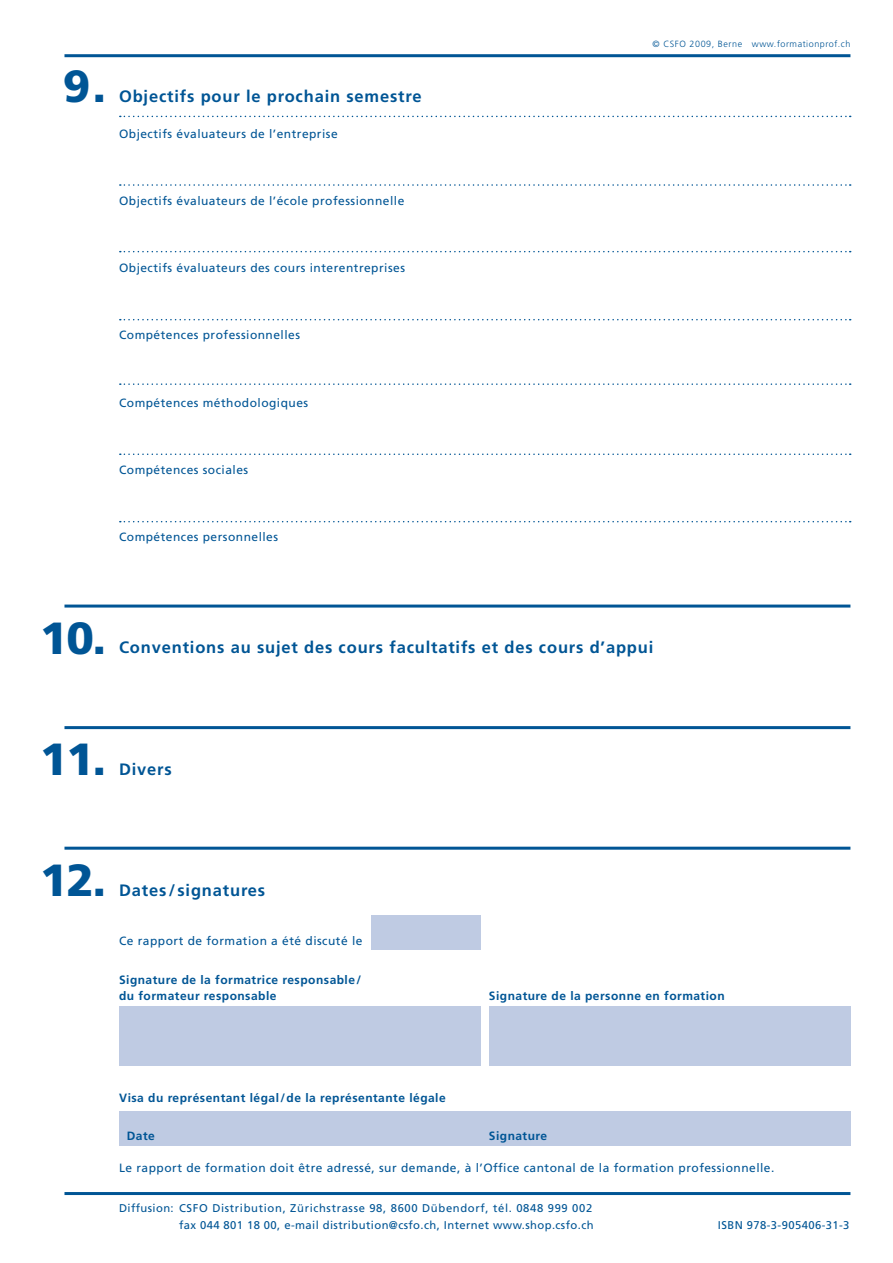
<style>
.page{position:relative;width:893px;height:1263px;background:#fff}
.page>*{position:absolute;margin:0;border:0;box-sizing:border-box;transform-origin:0 0}
.t1{font:900 45px "Frutiger";color:#005595}
.t2{font:700 16.5px "Frutiger";letter-spacing:.05em;color:#005595}
.t3{font:12px "Frutiger";letter-spacing:.04em;color:#005595}
.t4{font:700 12px/16.8px "Frutiger";letter-spacing:.04em;color:#005595}
.t5{font:11.25px/16.8px "Frutiger";letter-spacing:.035em;color:#005595;text-align:right}
.t6{font:300 9px "Frutiger";letter-spacing:.06em;color:#005595}
</style>
<div class="page">
<div style="left:119px;top:1006px;width:361px;height:60px;background:#bfcbe3"></div>
<div style="left:119px;top:1111px;width:731px;height:34px;background:#bfcbe3"></div>
<hr style="left:64px;top:54px;width:786px;height:3px;background:#005595">
<hr style="left:64px;top:604px;width:786px;height:3px;background:#005595">
<svg style="left:120px;top:116px;width:731px;height:1px"></svg>
<hr style="left:64px;top:1192px;width:786px;height:3px;background:#005595">
<svg style="left:120px;top:184px;width:731px;height:2px"></svg>
<svg style="left:120px;top:251px;width:731px;height:1px"></svg>
<svg style="left:120px;top:319px;width:731px;height:1px"></svg>
<svg style="left:120px;top:383px;width:731px;height:2px"></svg>
<svg style="left:120px;top:453px;width:731px;height:2px"></svg>
<svg style="left:120px;top:521px;width:731px;height:1px"></svg>
<hr style="left:64px;top:726px;width:786px;height:3px;background:#005595">
<hr style="left:64px;top:847px;width:786px;height:3px;background:#005595">
<div style="left:371px;top:915px;width:109px;height:34px;background:#bfcbe3"></div>
<div style="left:489px;top:1006px;width:361px;height:60px;background:#bfcbe3"></div>
<h1 class="t1" style="left:63px;top:59px;width:45px">9.</h1>
<h2 class="t2" style="left:119px;top:87px;width:304px">Objectifs pour le prochain semestre</h2>
<p class="t3" style="left:119px;top:127px;width:220px">Objectifs évaluateurs de l’entreprise</p>
<p class="t3" style="left:119px;top:194px;width:287px">Objectifs évaluateurs de l’école professionnelle</p>
<p class="t3" style="left:119px;top:261px;width:287px">Objectifs évaluateurs des cours interentreprises</p>
<p class="t3" style="left:119px;top:328px;width:182px">Compétences professionnelles</p>
<p class="t3" style="left:119px;top:395px;width:191px">Compétences méthodologiques</p>
<p class="t3" style="left:119px;top:463px;width:131px">Compétences sociales</p>
<p class="t3" style="left:119px;top:530px;width:161px">Compétences personnelles</p>
<p class="t6" style="left:653px;top:39px;width:199px">© CSFO 2009, Berne www.formationprof.ch</p>
<h1 class="t1" style="left:40px;top:611px;width:68px">10.</h1>
<h2 class="t2" style="left:119px;top:638px;width:536px">Conventions au sujet des cours facultatifs et des cours d’appui</h2>
<h1 class="t1" style="left:40px;top:732px;width:68px">11.</h1>
<h2 class="t2" style="left:119px;top:760px;width:54px">Divers</h2>
<h1 class="t1" style="left:40px;top:853px;width:68px">12.</h1>
<h2 class="t2" style="left:119px;top:881px;width:148px">Dates/signatures</h2>
<p class="t3" style="left:119px;top:934px;width:245px">Ce rapport de formation a été discuté le</p>
<p class="t4" style="left:119px;top:971px;width:244px">Signature de la formatrice responsable/ du formateur responsable</p>
<p class="t4" style="left:489px;top:988px;width:237px">Signature de la personne en formation</p>
<p class="t4" style="left:119px;top:1089px;width:328px">Visa du représentant légal/de la représentante légale</p>
<p class="t4" style="left:127px;top:1128px;width:30px">Date</p>
<p class="t4" style="left:489px;top:1128px;width:60px">Signature</p>
<p class="t3" style="left:119px;top:1161px;width:657px">Le rapport de formation doit être adressé, sur demande, à l’Office cantonal de la formation professionnelle.</p>
<p class="t5" style="left:119px;top:1199px;width:476px">Diffusion: CSFO Distribution, Zürichstrasse 98, 8600 Dübendorf, tél. 0848 999 002 fax 044 801 18 00, e-mail distribution@csfo.ch, Internet www.shop.csfo.ch</p>
<p class="t5" style="left:718px;top:1216px;width:133px">ISBN 978-3-905406-31-3</p>
</div>
